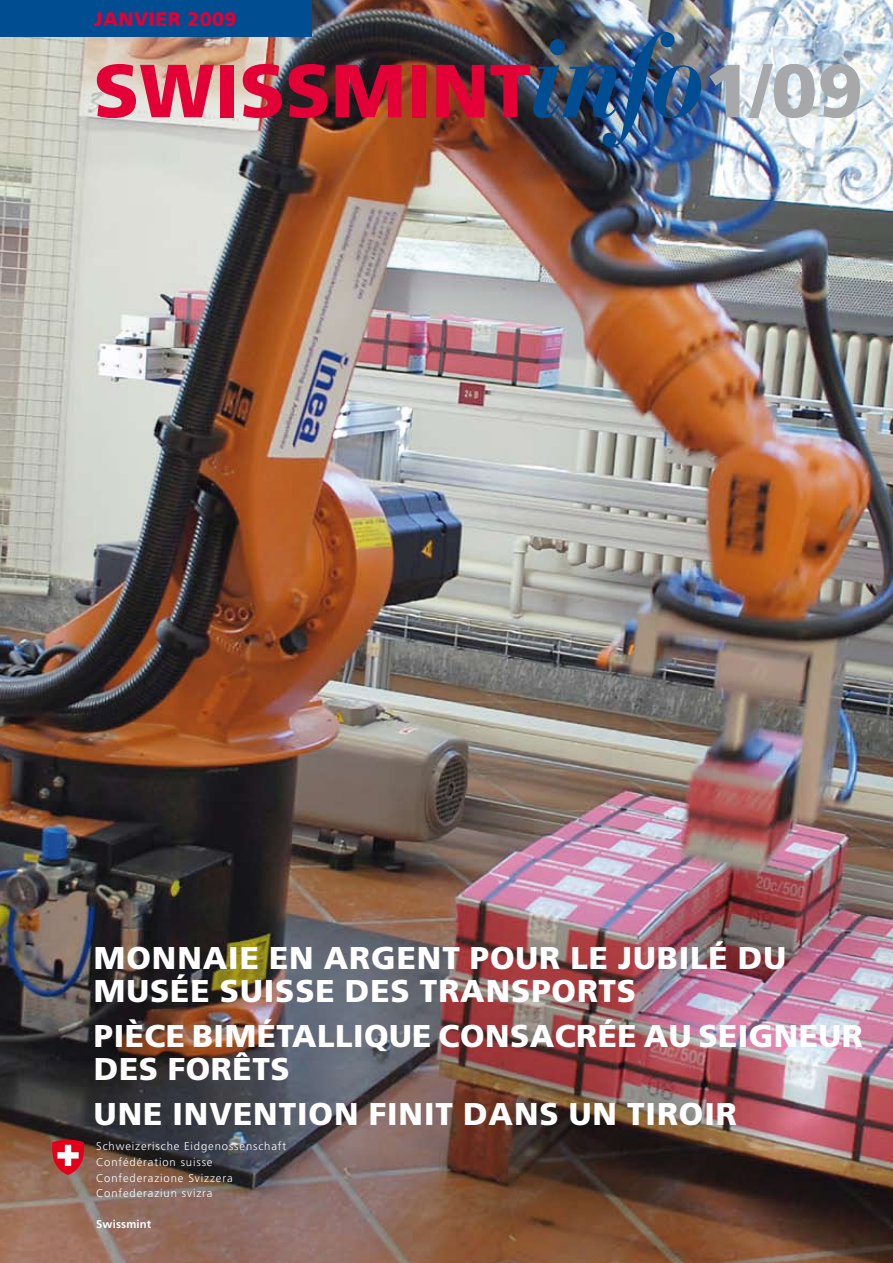
<style>
.page{position:relative;width:893px;height:1263px;background:#fff}
.page>*{position:absolute;margin:0;border:0;box-sizing:border-box;transform-origin:0 0}
.t1{font:900 75px "Frutiger";color:#e20036}
.t2{font:900 31.5px/33px "Frutiger";letter-spacing:.03em;color:#fff}
.t3{font:900 19.5px "Frutiger";color:#e20036}
.t4{font:300 11.25px/15.5px "Frutiger";letter-spacing:.08em;color:#fff}
.t5{font:700 11.25px "Frutiger";letter-spacing:.015em;color:#fff}
.s1{font-family:"Bauer Bodoni";font-weight:700;font-style:italic;font-size:115.5px;color:#004e91}
.s2{color:#a7a8aa}
</style>
<div class="page">
<img style="left:0;top:0;width:893px;height:1263px">
<div style="left:0;top:0;width:311px;height:36px;background:#004e91"></div>
<svg style="left:52px;top:1140px;width:33px;height:35px"></svg>
<p class="t3" style="left:94px;top:7px;width:14px">JANVIER</p>
<p class="t3" style="left:188px;top:7px;width:50px">2009</p>
<h1 class="t1" style="left:94px;top:46px;width:771px">SWISSMINT<span class="s1">info</span><span class="s2">1/09</span></h1>
<p class="t2" style="left:94px;top:940px;width:694px">MONNAIE EN ARGENT POUR LE JUBILÉ DU<br>MUSÉE SUISSE DES TRANSPORTS</p>
<p class="t2" style="left:94px;top:1018px;width:770px">PIÈCE BIMÉTALLIQUE CONSACRÉE AU SEIGNEUR<br>DES FORÊTS</p>
<p class="t2" style="left:94px;top:1096px;width:644px">UNE INVENTION FINIT DANS UN TIROIR</p>
<p class="t4" style="left:96px;top:1139px;width:192px">Schweizerische Eidgenossenschaft<br>Confédération suisse<br>Confederazione Svizzera<br>Confederaziun svizra</p>
<p class="t5" style="left:96px;top:1217px;width:57px">Swissmint</p>
</div>
